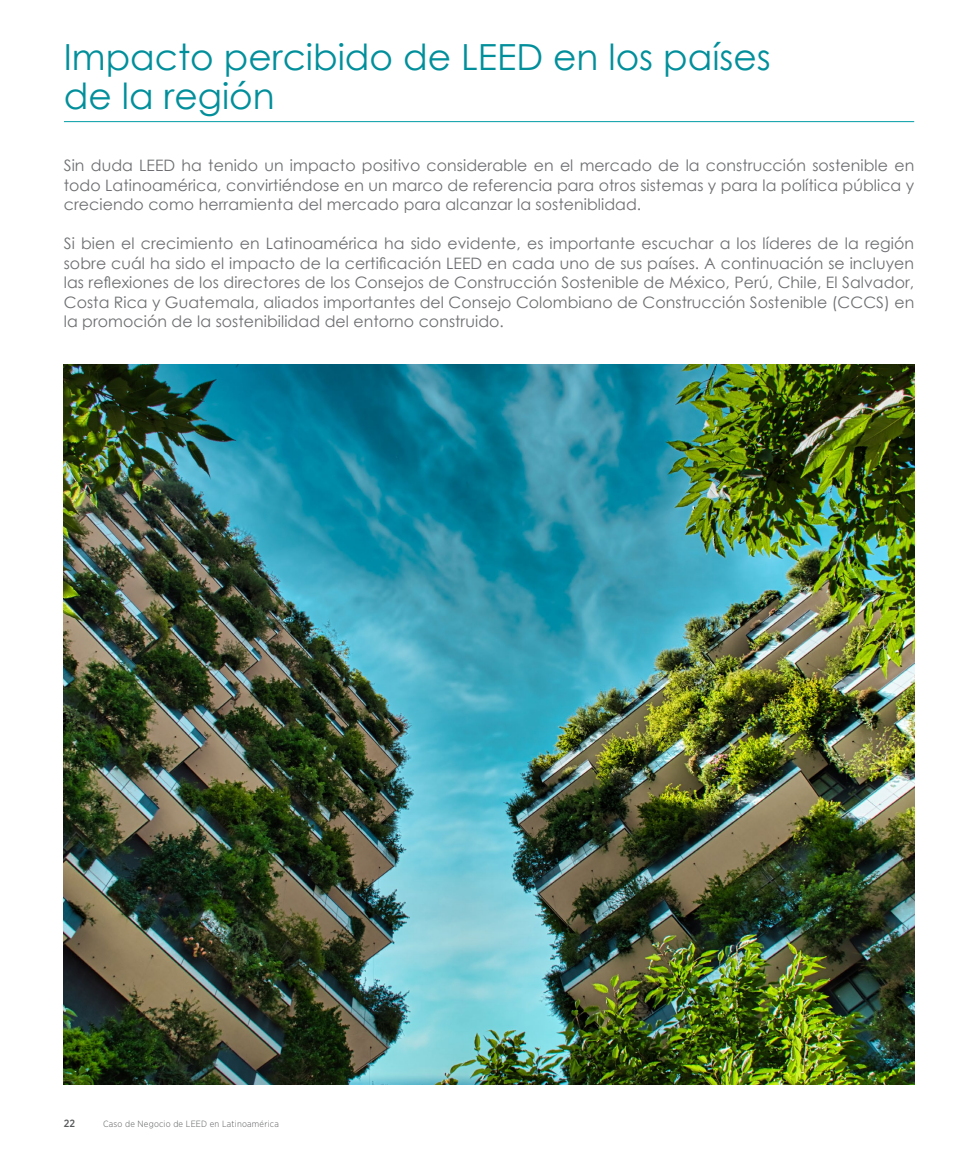
<style>
.page{position:relative;width:978px;height:1170px;background:#fff}
.page>*{position:absolute;margin:0;border:0;box-sizing:border-box;transform-origin:0 0}
.t1{font:36px/39px "Century Gothic";color:#008f9b}
.t2{font:15.75px/19.5px "Century Gothic";letter-spacing:.005em;color:#6d6e71;text-align:justify}
.t3{font:500 10.5px "Gotham Narrow";color:#58595b}
.t4{font:300 9px "Gotham Narrow";letter-spacing:.025em;color:#58595b}
</style>
<div class="page">
<hr style="left:64px;top:121px;width:850px;height:1px;background:#009ca6">
<img style="left:64px;top:364px;width:850px;height:720px">
<h1 class="t1" style="left:64px;top:36px;width:709px">Impacto percibido de LEED en los países de la región</h1>
<p class="t2" style="left:64px;top:155px;width:852px">Sin duda LEED ha tenido un impacto positivo considerable en el mercado de la construcción sostenible en todo Latinoamérica, convirtiéndose en un marco de referencia para otros sistemas y para la política pública y creciendo como herramienta del mercado para alcanzar la sosteniblidad.</p>
<p class="t2" style="left:64px;top:233px;width:852px">Si bien el crecimiento en Latinoamérica ha sido evidente, es importante escuchar a los líderes de la región sobre cuál ha sido el impacto de la certificación LEED en cada uno de sus países. A continuación se incluyen las reflexiones de los directores de los Consejos de Construcción Sostenible de México, Perú, Chile, El Salvador, Costa Rica y Guatemala, aliados importantes del Consejo Colombiano de Construcción Sostenible (CCCS) en la promoción de la sostenibilidad del entorno construido.</p>
<p class="t3" style="left:64px;top:1116px;width:13px">22</p>
<p class="t4" style="left:103px;top:1118px;width:177px">Caso de Negocio de LEED en Latinoamérica</p>
</div>
